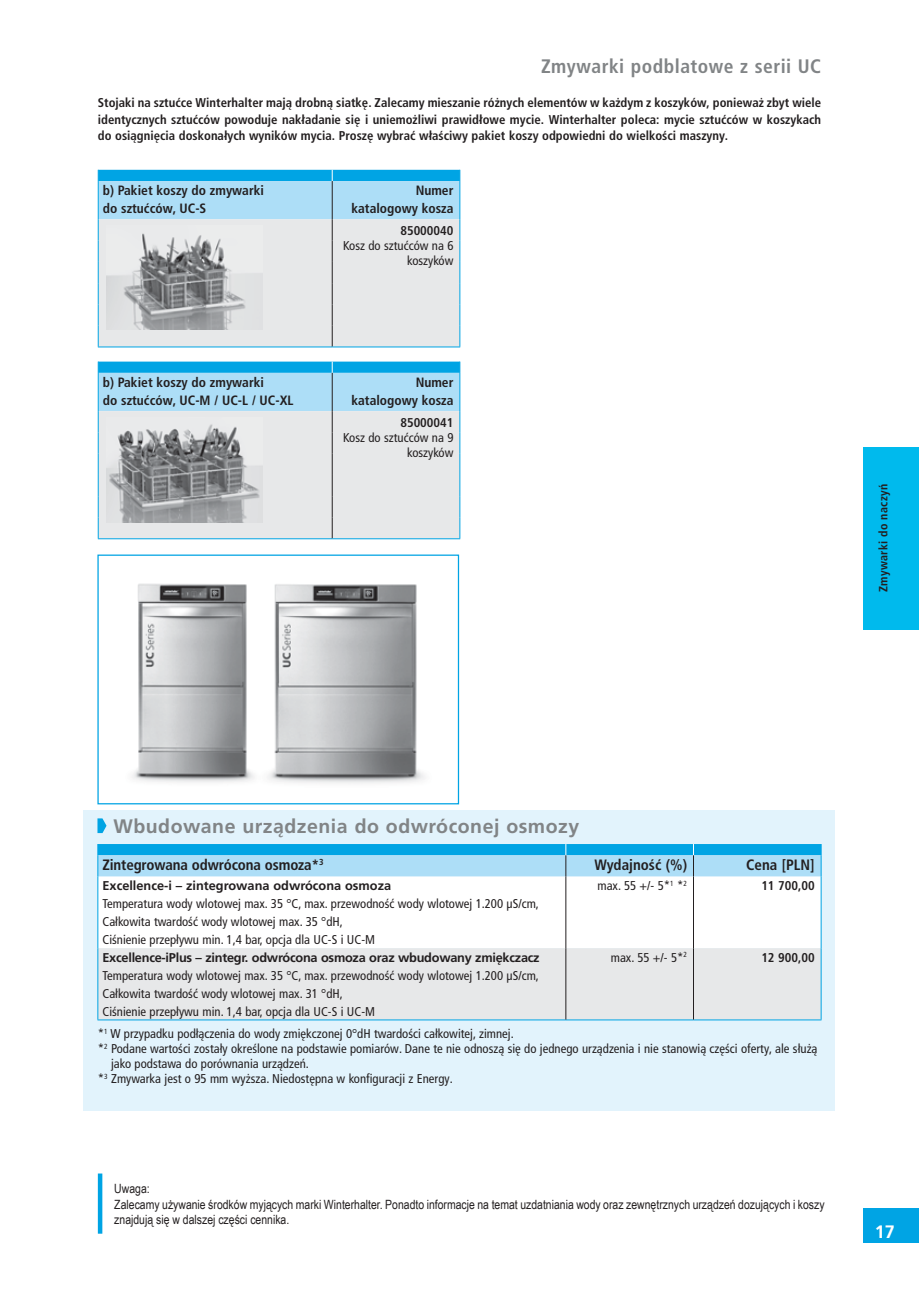
<style>
.page{position:relative;width:919px;height:1289px;background:#fff}
.page>*{position:absolute;margin:0;border:0;box-sizing:border-box;transform-origin:0 0}
.t1{font:700 19.5px "Frutiger LT Pro";letter-spacing:.025em;color:#818486}
.t2{font:700 condensed 19.5px "Frutiger LT Pro";letter-spacing:.025em;color:#818486}
.t3{font:700 18px "Frutiger LT Pro";color:#fff}
.t4{font:700 condensed 15px "Frutiger LT Pro";letter-spacing:-.01em;color:#231f20}
.t5{font:700 condensed 13.5px/18px "Frutiger LT Pro";color:#231f20}
.t6{font:condensed 12.75px/18px "Frutiger LT Pro";color:#231f20;text-align:right}
.t7{font:700 condensed 12.75px/16.5px "Frutiger LT Pro";color:#231f20;text-align:justify}
.t8{font:12.75px/15.8px "Arial Narrow";color:#231f20}
.t9{font:700 12.75px "Frutiger LT Pro";letter-spacing:-.02em;color:#231f20}
.t10{font:700 12.75px "Frutiger LT Pro";color:#231f20}
.t11{font:700 condensed 12px "Frutiger LT Pro";letter-spacing:.025em;color:#231f20}
</style>
<div class="page">
<div style="left:863px;top:1208px;width:55px;height:34px;background:#00a4e4"></div>
<div style="left:863px;top:446px;width:55px;height:183px;background:#00baed"></div>
<hr style="left:98px;top:1173px;width:4px;height:60px;background:#00a4e4">
<svg style="left:98px;top:170px;width:362px;height:177px;background:#c0deeb"></svg>
<hr style="left:332px;top:346px;width:128px;height:1px;background:#00a4e4">
<svg style="left:98px;top:361px;width:362px;height:178px;background:#c0deeb"></svg>
<hr style="left:332px;top:538px;width:128px;height:1px;background:#00a4e4">
<img style="left:106px;top:225px;width:157px;height:105px">
<img style="left:106px;top:418px;width:157px;height:104px">
<img style="left:132px;top:583px;width:293px;height:201px">
<div style="left:97px;top:554px;width:362px;height:250px;border:1px solid #00a4e4"></div>
<div style="left:83px;top:817px;width:751px;height:293px;background:#e2f3fc"></div>
<div style="left:84px;top:810px;width:751px;height:282px;background:#e2f3fc"></div>
<svg style="left:97px;top:818px;width:9px;height:15px"></svg>
<div style="left:98px;top:876px;width:722px;height:72px;background:#fff"></div>
<div style="left:98px;top:948px;width:722px;height:71px;background:#e7e8e9"></div>
<svg style="left:97px;top:844px;width:724px;height:32px;background:#71c9f0"></svg>
<hr style="left:97px;top:876px;width:1px;height:72px;background:#00a4e4">
<hr style="left:565px;top:876px;width:1px;height:72px;background:#231f20">
<hr style="left:693px;top:876px;width:1px;height:72px;background:#231f20">
<hr style="left:820px;top:876px;width:1px;height:72px;background:#00a4e4">
<hr style="left:97px;top:948px;width:1px;height:71px;background:#00a4e4">
<hr style="left:97px;top:1019px;width:469px;height:1px;background:#00a4e4">
<hr style="left:566px;top:1019px;width:127px;height:1px;background:#00a4e4">
<hr style="left:693px;top:1019px;width:128px;height:1px;background:#00a4e4">
<hr style="left:565px;top:948px;width:1px;height:71px;background:#231f20">
<hr style="left:693px;top:948px;width:1px;height:71px;background:#231f20">
<hr style="left:820px;top:948px;width:1px;height:71px;background:#00a4e4">
<h1 class="t2" style="left:541px;top:55px;width:281px">Zmywarki podblatowe z serii UC</h1>
<p class="t7" style="left:98px;top:95px;width:724px">Stojaki na sztućce Winterhalter mają drobną siatkę. Zalecamy mieszanie różnych elementów w każdym z koszyków, ponieważ zbyt wiele identycznych sztućców powoduje nakładanie się i uniemożliwi prawidłowe mycie. Winterhalter poleca: mycie sztućców w koszykach do osiągnięcia doskonałych wyników mycia. Proszę wybrać właściwy pakiet koszy odpowiedni do wielkości maszyny.</p>
<p class="t5" style="left:103px;top:182px;width:163px">b) Pakiet koszy do zmywarki do sztućców, UC-S</p>
<p class="t5" style="left:351px;top:182px;width:103px;text-align:right">Numer katalogowy kosza</p>
<p class="t7" style="left:400px;top:223px;width:55px">85000040</p>
<p class="t6" style="left:343px;top:238px;width:112px;line-height:15px">Kosz do sztućców na 6 koszyków</p>
<p class="t5" style="left:103px;top:373px;width:192px">b) Pakiet koszy do zmywarki<br>do sztućców, UC-M / UC-L / UC-XL</p>
<p class="t5" style="left:351px;top:373px;width:103px;text-align:right">Numer katalogowy kosza</p>
<p class="t7" style="left:400px;top:414px;width:55px">85000041</p>
<p class="t6" style="left:343px;top:430px;width:112px;line-height:15px">Kosz do sztućców na 9 koszyków</p>
<p class="t11" style="left:876px;top:592px;width:109px;rotate:-90deg">Zmywarki do naczyń</p>
<h1 class="t1" style="left:113px;top:814px;width:467px">Wbudowane urządzenia do odwróconej osmozy</h1>
<p class="t4" style="left:102px;top:856px;width:223px">Zintegrowana odwrócona osmoza*<sup>3</sup></p>
<p class="t4" style="left:594px;top:856px;width:94px">Wydajność (%)</p>
<p class="t4" style="left:746px;top:856px;width:70px">Cena [PLN]</p>
<p class="t10" style="left:102px;top:878px;width:290px">Excellence-i – zintegrowana odwrócona osmoza</p>
<p class="t6" style="left:102px;top:894px;width:438px;text-align:left">Temperatura wody wlotowej max. 35 °C, max. przewodność wody wlotowej 1.200 μS/cm,<br>Całkowita twardość wody wlotowej max. 35 °dH,<br>Ciśnienie przepływu min. 1,4 bar, opcja dla UC-S i UC-M</p>
<p class="t6" style="left:597px;top:876px;width:91px">max. 55 +/- 5*<sup>1</sup> *<sup>2</sup></p>
<p class="t7" style="left:761px;top:877px;width:55px">11 700,00</p>
<p class="t9" style="left:102px;top:949px;width:438px">Excellence-iPlus – zintegr. odwrócona osmoza oraz wbudowany zmiękczacz</p>
<p class="t6" style="left:102px;top:966px;width:438px;text-align:left">Temperatura wody wlotowej max. 35 °C, max. przewodność wody wlotowej 1.200 μS/cm,<br>Całkowita twardość wody wlotowej max. 31 °dH,<br>Ciśnienie przepływu min. 1,4 bar, opcja dla UC-S i UC-M</p>
<p class="t6" style="left:610px;top:948px;width:78px">max. 55 +/- 5*<sup>2</sup></p>
<p class="t7" style="left:761px;top:949px;width:55px">12 900,00</p>
<p class="t6" style="left:98px;top:1024px;width:417px">*<sup>1</sup> W przypadku podłączenia do wody zmiękczonej 0°dH twardości całkowitej, zimnej.</p>
<p class="t6" style="left:98px;top:1039px;width:721px">*<sup>2</sup> Podane wartości zostały określone na podstawie pomiarów. Dane te nie odnoszą się do jednego urządzenia i nie stanowią części oferty, ale służą</p>
<p class="t6" style="left:111px;top:1054px;width:199px">jako podstawa do porównania urządzeń.</p>
<p class="t6" style="left:98px;top:1069px;width:356px">*<sup>3</sup> Zmywarka jest o 95 mm wyższa. Niedostępna w konfiguracji z Energy.</p>
<p class="t8" style="left:114px;top:1179px;width:711px">Uwaga:<br>Zalecamy używanie środków myjących marki Winterhalter. Ponadto informacje na temat uzdatniania wody oraz zewnętrznych urządzeń dozujących i koszy znajdują się w dalszej części cennika.</p>
<h2 class="t3" style="left:874px;top:1220px;width:22px">17</h2>
</div>
